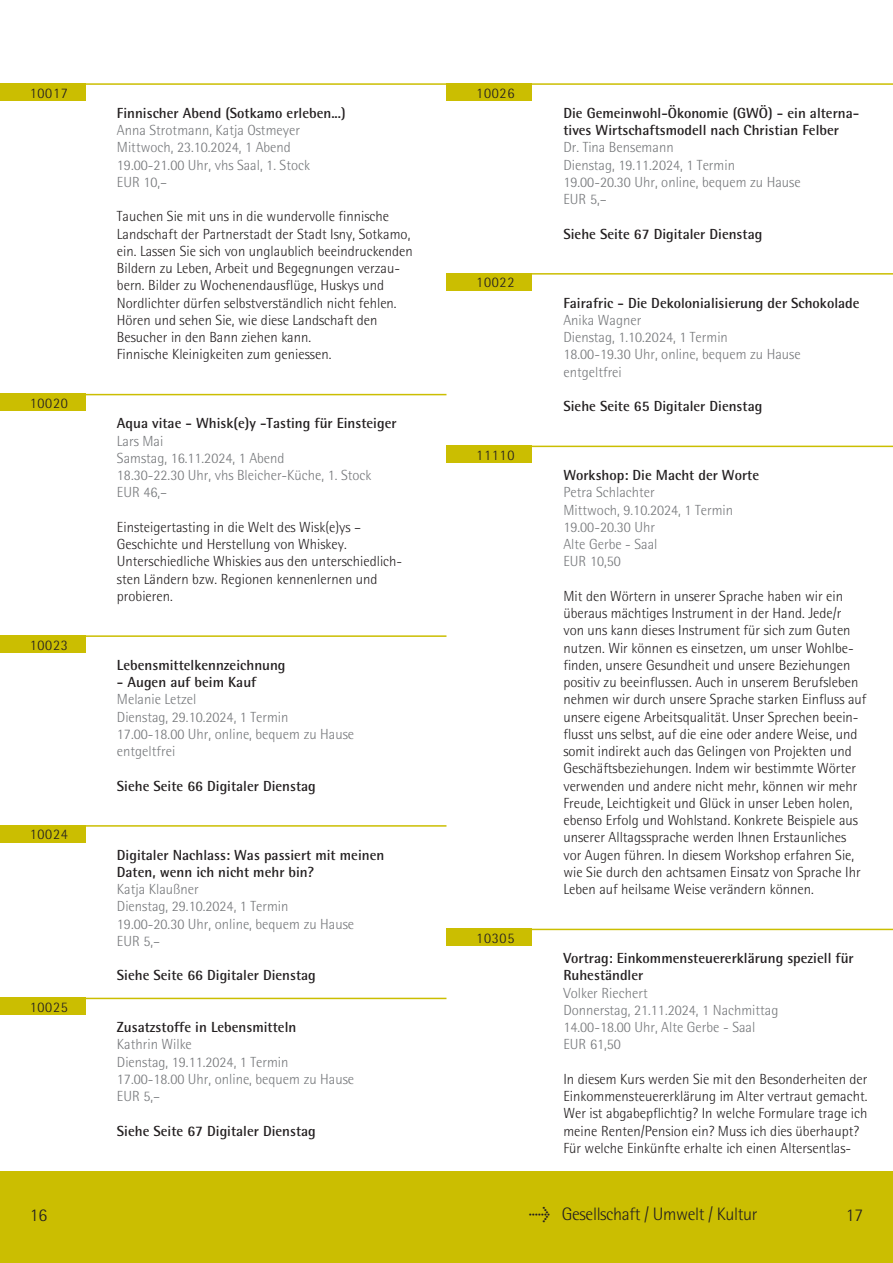
<style>
.page{position:relative;width:893px;height:1263px;background:#fff}
.page>*{position:absolute;margin:0;border:0;box-sizing:border-box;transform-origin:0 0}
.t1{font:300 18px "Rotis Semi Sans";letter-spacing:-.02em;color:#231f20}
.Text{font:300 14.7px/17.2px "Rotis Semi Sans";color:#231f20}
.Dozent_und_Datum{font:300 14.7px "Rotis Semi Sans";color:#76787b}
.Fließtext_fett{font:700 14.7px/17.2px "Rotis Semi Sans";color:#231f20}
.Zahlen_schwarz{font:300 14.7px "Rotis Semi Sans";letter-spacing:.05em;color:#231f20}
.s1{font-family:"Meta Plus";font-weight:400}
</style>
<div class="page">
<div style="left:0;top:83px;width:85px;height:18px;background:#cbbe01"></div>
<hr style="left:85px;top:83px;width:361px;height:2px;background:#cbbe01">
<div style="left:446px;top:83px;width:85px;height:18px;background:#cbbe01"></div>
<hr style="left:531px;top:83px;width:362px;height:2px;background:#cbbe01">
<div style="left:0;top:394px;width:85px;height:17px;background:#cbbe01"></div>
<hr style="left:85px;top:394px;width:361px;height:1px;background:#cbbe01">
<div style="left:0;top:825px;width:85px;height:17px;background:#cbbe01"></div>
<hr style="left:85px;top:825px;width:361px;height:2px;background:#cbbe01">
<div style="left:446px;top:446px;width:85px;height:17px;background:#cbbe01"></div>
<hr style="left:531px;top:446px;width:362px;height:1px;background:#cbbe01">
<div style="left:0;top:998px;width:85px;height:17px;background:#cbbe01"></div>
<hr style="left:85px;top:998px;width:361px;height:1px;background:#cbbe01">
<div style="left:0;top:635px;width:85px;height:18px;background:#cbbe01"></div>
<hr style="left:85px;top:635px;width:361px;height:2px;background:#cbbe01">
<div style="left:446px;top:929px;width:85px;height:17px;background:#cbbe01"></div>
<hr style="left:531px;top:929px;width:362px;height:1px;background:#cbbe01">
<div style="left:446px;top:273px;width:85px;height:17px;background:#cbbe01"></div>
<hr style="left:531px;top:273px;width:362px;height:2px;background:#cbbe01">
<div style="left:0;top:1172px;width:446px;height:91px;background:#cbbe01"></div>
<div style="left:446px;top:1172px;width:447px;height:91px;background:#cbbe01"></div>
<p class="Zahlen_schwarz" style="left:30px;top:84px;width:40px">10017</p>
<p class="Zahlen_schwarz" style="left:30px;top:395px;width:40px">10020</p>
<p class="Zahlen_schwarz" style="left:30px;top:636px;width:40px">10023</p>
<p class="Zahlen_schwarz" style="left:30px;top:826px;width:40px">10024</p>
<p class="Zahlen_schwarz" style="left:30px;top:998px;width:40px">10025</p>
<p class="Fließtext_fett" style="left:117px;top:104px;width:230px">Finnischer Abend (Sotkamo erleben...)</p>
<p class="Dozent_und_Datum" style="left:117px;top:122px;width:185px">Anna Strotmann, Katja Ostmeyer</p>
<p class="Dozent_und_Datum" style="left:117px;top:139px;width:176px">Mittwoch, 23.10.2024, 1 Abend</p>
<p class="Dozent_und_Datum" style="left:117px;top:156px;width:195px">19.00-21.00 Uhr, vhs Saal, 1. Stock</p>
<p class="Dozent_und_Datum" style="left:117px;top:173px;width:52px">EUR 10,–</p>
<p class="Text" style="left:117px;top:208px;width:297px">Tauchen Sie mit uns in die wundervolle finnische Landschaft der Partnerstadt der Stadt Isny, Sotkamo, ein. Lassen Sie sich von unglaublich beeindruckenden Bildern zu Leben, Arbeit und Begegnungen verzau&shy;bern. Bilder zu Wochenendausflüge, Huskys und Nord lichter dürfen selbstverständlich nicht fehlen.<br>Hören und sehen Sie, wie diese Landschaft den Besucher in den Bann ziehen kann.</p>
<p class="Text" style="left:117px;top:346px;width:216px">Finnische Kleinigkeiten zum geniessen.</p>
<p class="Fließtext_fett" style="left:117px;top:414px;width:281px">Aqua vitae - Whisk(e)y -Tasting für Einsteiger</p>
<p class="Dozent_und_Datum" style="left:117px;top:432px;width:48px">Lars Mai</p>
<p class="Dozent_und_Datum" style="left:117px;top:449px;width:169px">Samstag, 16.11.2024, 1 Abend</p>
<p class="Dozent_und_Datum" style="left:117px;top:467px;width:256px">18.30-22.30 Uhr, vhs Bleicher-Küche, 1. Stock</p>
<p class="Dozent_und_Datum" style="left:117px;top:484px;width:52px">EUR 46,–</p>
<p class="Text" style="left:117px;top:518px;width:246px">Einsteigertasting in die Welt des Wisk(e)ys –<br>Geschichte und Herstellung von Whiskey.</p>
<p class="Text" style="left:117px;top:553px;width:287px">Unterschiedliche Whiskies aus den unterschiedlich&shy;sten Ländern bzw. Regionen kennenlernen und probieren.</p>
<p class="Fließtext_fett" style="left:117px;top:656px;width:170px">Lebensmittelkennzeichnung</p>
<p class="Fließtext_fett" style="left:117px;top:673px;width:141px">- Augen auf beim Kauf</p>
<p class="Dozent_und_Datum" style="left:117px;top:691px;width:81px">Melanie Letzel</p>
<p class="Dozent_und_Datum" style="left:117px;top:708px;width:173px">Dienstag, 29.10.2024, 1 Termin</p>
<p class="Dozent_und_Datum" style="left:117px;top:725px;width:239px">17.00-18.00 Uhr, online, bequem zu Hause</p>
<p class="Dozent_und_Datum" style="left:117px;top:743px;width:60px">entgeltfrei</p>
<p class="Fließtext_fett" style="left:117px;top:777px;width:200px">Siehe Seite 66 Digitaler Dienstag</p>
<p class="Fließtext_fett" style="left:117px;top:846px;width:269px">Digitaler Nachlass: Was passiert mit meinen<br>Daten, wenn ich nicht mehr bin?</p>
<p class="Dozent_und_Datum" style="left:117px;top:881px;width:83px">Katja Klaußner</p>
<p class="Dozent_und_Datum" style="left:117px;top:898px;width:173px">Dienstag, 29.10.2024, 1 Termin</p>
<p class="Dozent_und_Datum" style="left:117px;top:915px;width:239px">19.00-20.30 Uhr, online, bequem zu Hause</p>
<p class="Dozent_und_Datum" style="left:117px;top:932px;width:45px">EUR 5,–</p>
<p class="Fließtext_fett" style="left:117px;top:966px;width:200px">Siehe Seite 66 Digitaler Dienstag</p>
<p class="Fließtext_fett" style="left:117px;top:1018px;width:181px">Zusatzstoffe in Lebensmitteln</p>
<p class="Dozent_und_Datum" style="left:117px;top:1036px;width:76px">Kathrin Wilke</p>
<p class="Dozent_und_Datum" style="left:117px;top:1053px;width:173px">Dienstag, 19.11.2024, 1 Termin</p>
<p class="Dozent_und_Datum" style="left:117px;top:1070px;width:239px">17.00-18.00 Uhr, online, bequem zu Hause</p>
<p class="Dozent_und_Datum" style="left:117px;top:1088px;width:45px">EUR 5,–</p>
<p class="Fließtext_fett" style="left:117px;top:1122px;width:200px">Siehe Seite 67 Digitaler Dienstag</p>
<p class="Zahlen_schwarz" style="left:476px;top:84px;width:40px">10026</p>
<p class="Zahlen_schwarz" style="left:476px;top:274px;width:40px">10022</p>
<p class="Zahlen_schwarz" style="left:476px;top:446px;width:40px">11110</p>
<p class="Zahlen_schwarz" style="left:476px;top:929px;width:40px">10305</p>
<p class="Fließtext_fett" style="left:563px;top:104px;width:297px">Die Gemeinwohl-Ökonomie (GWÖ) - ein alterna&shy;tives Wirtschaftsmodell nach Christian Felber</p>
<p class="Dozent_und_Datum" style="left:563px;top:139px;width:112px">Dr. Tina Bensemann</p>
<p class="Dozent_und_Datum" style="left:563px;top:156px;width:173px">Dienstag, 19.11.2024, 1 Termin</p>
<p class="Dozent_und_Datum" style="left:563px;top:173px;width:239px">19.00-20.30 Uhr, online, bequem zu Hause</p>
<p class="Dozent_und_Datum" style="left:563px;top:191px;width:45px">EUR 5,–</p>
<p class="Fließtext_fett" style="left:563px;top:225px;width:200px">Siehe Seite 67 Digitaler Dienstag</p>
<p class="Fließtext_fett" style="left:563px;top:294px;width:298px">Fairafric - Die Dekolonialisierung der Schokolade</p>
<p class="Dozent_und_Datum" style="left:563px;top:311px;width:79px">Anika Wagner</p>
<p class="Dozent_und_Datum" style="left:563px;top:329px;width:166px">Dienstag, 1.10.2024, 1 Termin</p>
<p class="Dozent_und_Datum" style="left:563px;top:346px;width:239px">18.00-19.30 Uhr, online, bequem zu Hause</p>
<p class="Dozent_und_Datum" style="left:563px;top:363px;width:60px">entgeltfrei</p>
<p class="Fließtext_fett" style="left:563px;top:397px;width:200px">Siehe Seite 65 Digitaler Dienstag</p>
<p class="Fließtext_fett" style="left:563px;top:466px;width:197px">Workshop: Die Macht der Worte</p>
<p class="Dozent_und_Datum" style="left:563px;top:484px;width:93px">Petra Schlachter</p>
<p class="Dozent_und_Datum" style="left:563px;top:501px;width:171px">Mittwoch, 9.10.2024, 1 Termin</p>
<p class="Dozent_und_Datum" style="left:563px;top:518px;width:93px">19.00-20.30 Uhr</p>
<p class="Dozent_und_Datum" style="left:563px;top:536px;width:96px">Alte Gerbe - Saal</p>
<p class="Dozent_und_Datum" style="left:563px;top:553px;width:59px">EUR 10,50</p>
<p class="Text" style="left:563px;top:587px;width:305px">Mit den Wörtern in unserer Sprache haben wir ein überaus mächtiges Instrument in der Hand. Jede/r<br>von uns kann dieses Instrument für sich zum Guten nutzen. Wir können es einsetzen, um unser Wohlbe&shy;finden, unsere Gesundheit und unsere Beziehungen positiv zu beeinflussen. Auch in unserem Berufsleben nehmen wir durch unsere Sprache starken Einfluss auf unsere eigene Arbeitsqualität. Unser Sprechen beein&shy;flusst uns selbst, auf die eine oder andere Weise, und somit indirekt auch das Gelingen von Projekten und Geschäftsbeziehungen. Indem wir bestimmte Wörter verwenden und andere nicht mehr, können wir mehr Freude, Leichtigkeit und Glück in unser Leben holen, ebenso Erfolg und Wohlstand. Konkrete Beispiele aus unserer Alltagssprache werden Ihnen Erstaunliches vor Augen führen. In diesem Workshop erfahren Sie, wie Sie durch den achtsamen Einsatz von Sprache Ihr Leben auf heilsame Weise verändern können.</p>
<p class="Fließtext_fett" style="left:563px;top:949px;width:292px">Vortrag: Einkommensteuererklärung speziell für<br>Ruheständler</p>
<p class="Dozent_und_Datum" style="left:563px;top:984px;width:86px">Volker Riechert</p>
<p class="Dozent_und_Datum" style="left:563px;top:1001px;width:217px">Donnerstag, 21.11.2024, 1 Nachmittag</p>
<p class="Dozent_und_Datum" style="left:563px;top:1019px;width:193px">14.00-18.00 Uhr, Alte Gerbe - Saal</p>
<p class="Dozent_und_Datum" style="left:563px;top:1036px;width:59px">EUR 61,50</p>
<p class="Text" style="left:563px;top:1070px;width:306px">In diesem Kurs werden Sie mit den Besonderheiten der<br>Einkommensteuererklärung im Alter vertraut gemacht.</p>
<p class="Text" style="left:563px;top:1105px;width:306px">Wer ist abgabepflichtig? In welche Formulare trage ich meine Renten/Pension ein? Muss ich dies überhaupt?<br>Für welche Einkünfte erhalte ich einen Altersentlas-</p>
<p class="t1" style="left:30px;top:1204px;width:19px">16</p>
<p class="t1" style="left:529px;top:1204px;width:230px"><span class="s1">&gt;</span> Gesellschaft / Umwelt / Kultur</p>
<p class="t1" style="left:846px;top:1204px;width:19px">17</p>
</div>
